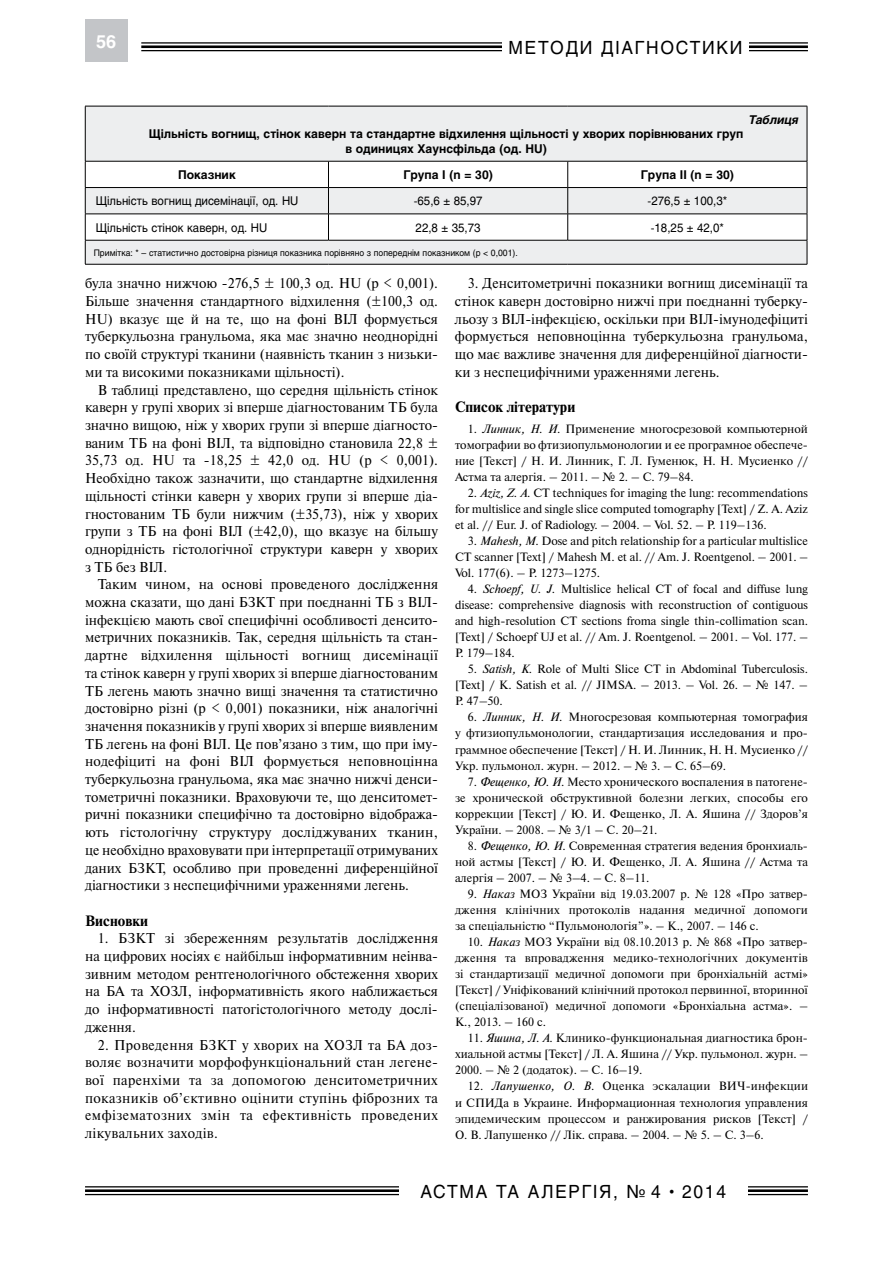
<style>
.page{position:relative;width:893px;height:1263px;background:#fff}
.page>*{position:absolute;margin:0;border:0;box-sizing:border-box;transform-origin:0 0}
.t1{font:18px "Helios";letter-spacing:.1em;color:#000;scale:.96 1}
.t2{font:700 18px "Helios";color:#fff}
.t3{font:700 15px "Newton C";color:#000}
.t4{font:14.25px/17.7px "Newton C";color:#000;text-align:justify}
.t5{font:14.25px/17.7px "Newton C";letter-spacing:.025em;color:#000}
.t6{font:12px/16px "Newton C";color:#000;text-align:justify}
.t7{font:700 12px/14.4px "Helios";color:#000;text-align:center}
.t8{font:12px "Helios";color:#000;scale:.95 1}
.t9{font:italic 700 12px "Helios";color:#000}
.t10{font:9px "Helios";color:#000;scale:.95 1}
.s1{font-style:italic}
.s2{font-size:12px}
</style>
<div class="page">
<svg style="left:85px;top:1187px;width:723px;height:7px"></svg>
<hr style="left:85px;top:1186px;width:723px;height:1px;background:#000">
<hr style="left:85px;top:1189px;width:723px;height:3px;background:#000">
<hr style="left:85px;top:1194px;width:723px;height:1px;background:#000">
<svg style="left:141px;top:48px;width:667px;height:1px"></svg>
<hr style="left:141px;top:42px;width:667px;height:2px;background:#000">
<hr style="left:141px;top:45px;width:667px;height:3px;background:#000">
<hr style="left:141px;top:50px;width:667px;height:1px;background:#000">
<div style="left:85px;top:20px;width:43px;height:42px;background:#c3c5c8"></div>
<div style="left:502px;top:38px;width:247px;height:23px;background:#fff"></div>
<div style="left:399px;top:1182px;width:349px;height:21px;background:#fff"></div>
<div style="left:86px;top:107px;width:721px;height:157px;background:#edeeef"></div>
<svg style="left:86px;top:162px;width:721px;height:78px"></svg>
<hr style="left:85px;top:106px;width:243px;height:1px;background:#000">
<hr style="left:85px;top:106px;width:1px;height:55px;background:#000">
<hr style="left:328px;top:106px;width:240px;height:1px;background:#000">
<hr style="left:568px;top:106px;width:239px;height:1px;background:#000">
<hr style="left:807px;top:106px;width:1px;height:55px;background:#000">
<hr style="left:85px;top:161px;width:243px;height:1px;background:#000">
<hr style="left:328px;top:161px;width:240px;height:1px;background:#000">
<hr style="left:568px;top:161px;width:239px;height:1px;background:#000">
<hr style="left:85px;top:187px;width:243px;height:1px;background:#000">
<hr style="left:328px;top:187px;width:240px;height:1px;background:#000">
<hr style="left:568px;top:187px;width:239px;height:1px;background:#000">
<hr style="left:85px;top:214px;width:243px;height:1px;background:#000">
<hr style="left:328px;top:214px;width:240px;height:1px;background:#000">
<svg style="left:328px;top:161px;width:1px;height:79px"></svg>
<hr style="left:568px;top:214px;width:239px;height:1px;background:#000">
<svg style="left:567px;top:161px;width:1px;height:79px"></svg>
<hr style="left:85px;top:240px;width:243px;height:1px;background:#000">
<svg style="left:85px;top:161px;width:1px;height:103px"></svg>
<hr style="left:328px;top:240px;width:240px;height:1px;background:#000">
<hr style="left:568px;top:240px;width:239px;height:1px;background:#000">
<svg style="left:807px;top:161px;width:1px;height:103px"></svg>
<hr style="left:85px;top:264px;width:243px;height:1px;background:#000">
<hr style="left:328px;top:264px;width:240px;height:1px;background:#000">
<hr style="left:568px;top:264px;width:239px;height:1px;background:#000">
<h1 class="t2" style="left:96px;top:31px;width:22px">56</h1>
<h1 class="t1" style="left:509px;top:37px;width:245px">МЕТОДИ ДІАГНОСТИКИ</h1>
<p class="t9" style="left:749px;top:113px;width:51px">Таблиця</p>
<p class="t7" style="left:149px;top:127px;width:596px">Щільність вогнищ, стінок каверн та стандартне відхилення щільності у хворих порівнюваних груп в одиницях Хаунсфільда (од. HU)</p>
<p class="t7" style="left:178px;top:168px;width:59px">Показник</p>
<p class="t7" style="left:403px;top:168px;width:91px">Група І (n = 30)</p>
<p class="t7" style="left:641px;top:168px;width:94px">Група ІІ (n = 30)</p>
<p class="t8" style="left:96px;top:194px;width:215px">Щільність вогнищ дисемінації, од. HU</p>
<p class="t8" style="left:414px;top:194px;width:74px">-65,6 ± 85,97</p>
<p class="t8" style="left:647px;top:194px;width:85px">-276,5 ± 100,3*</p>
<p class="t8" style="left:96px;top:220px;width:182px">Щільність стінок каверн, од. НU</p>
<p class="t8" style="left:416px;top:220px;width:70px">22,8 ± 35,73</p>
<p class="t8" style="left:651px;top:220px;width:79px">-18,25 ± 42,0*</p>
<p class="t10" style="left:94px;top:247px;width:448px">Примітка: * – статистично достовірна різниця показника порівняно з попереднім показником (р &lt; 0,001).</p>
<p class="t4" style="left:85px;top:275px;width:354px">була значно нижчою -276,5 ± 100,3 од. НU (р &lt; 0,001).<br>Більше значення стандартного відхилення (±100,3 од.<br>НU) вказує ще й на те, що на фоні ВІЛ формується туберкульозна гранульома, яка має значно неоднорідні по своїй структурі тканини (наявність тканин з низьки&shy;ми та високими показниками щільності).</p>
<p class="t4" style="left:85px;top:381px;width:355px;text-indent:13px">В таблиці представлено, що середня щільність стінок каверн у групі хворих зі вперше діагностованим ТБ була значно вищою, ніж у хворих групи зі вперше діагносто&shy;ваним ТБ на фоні ВІЛ, та відповідно становила 22,8 ± 35,73 од. НU та -18,25 ± 42,0 од. НU (р &lt; 0,001).<br>Необхідно також зазначити, що стандартне відхилення щільності стінки каверн у хворих групи зі вперше діа&shy;гностованим ТБ були нижчим (±35,73), ніж у хворих групи з ТБ на фоні ВІЛ (±42,0), що вказує на більшу однорідність гістологічної структури каверн у хворих з ТБ без ВІЛ.</p>
<p class="t4" style="left:85px;top:576px;width:355px;text-align:left;text-indent:13px">Таким чином, на основі проведеного дослідження можна сказати, що дані БЗКТ при поєднанні ТБ з ВІЛ&shy;інфекцією мають свої специфічні особливості денсито&shy;метричних показників. Так, середня щільність та стан&shy;дартне відхилення щільності вогнищ дисемінації та стінок каверн у групі хворих зі вперше діагностованим ТБ легень мають значно вищі значення та статистично достовірно різні (р &lt; 0,001) показники, ніж аналогічні значення показників у групі хворих зі вперше виявленим ТБ легень на фоні ВІЛ. Це пов’язано з тим, що при іму&shy;нодефіциті на фоні ВІЛ формується неповноцінна туберкульозна гранульома, яка має значно нижчі денси&shy;тометричні показники. Враховуючи те, що денситомет&shy;ричні показники специфічно та достовірно відобража&shy;ють гістологічну структуру досліджуваних тканин, це необхідно враховувати при інтерпретації отримуваних даних БЗКТ, особливо при проведенні диференційної діагностики з неспецифічними ураженнями легень.</p>
<p class="t3" style="left:85px;top:912px;width:64px">Висновки</p>
<p class="t4" style="left:85px;top:930px;width:355px;text-indent:13px">1. БЗКТ зі збереженням результатів дослідження на цифрових носіях є найбільш інформативним неінва&shy;зивним методом рентгенологічного обстеження хворих на БА та ХОЗЛ, інформативність якого наближається до інформативності патогістологічного методу дослі&shy;дження.</p>
<p class="t5" style="left:85px;top:1036px;width:354px;text-indent:13px">2. Проведення БЗКТ у хворих на ХОЗЛ та БА доз&shy;воляє возначити морфофункціональний стан легене&shy;вої паренхіми та за допомогою денситометричних показників об’єктивно оцінити ступінь фіброзних та емфізематозних змін та ефективність проведених лікувальних заходів.</p>
<p class="t4" style="left:455px;top:275px;width:354px;text-indent:13px">3. Денситометричні показники вогнищ дисемінації та стінок каверн достовірно нижчі при поєднанні туберку&shy;льозу з ВІЛ-інфекцією, оскільки при ВІЛ-імунодефіциті формується неповноцінна туберкульозна гранульома, що має важливе значення для диференційної діагности&shy;ки з неспецифічними ураженнями легень.</p>
<p class="t3" style="left:455px;top:399px;width:122px">Список літератури</p>
<p class="t6" style="left:455px;top:420px;width:354px;text-indent:13px">1. <span class="s1">Линник, Н. И.</span> Применение многосрезовой компьютерной томографии во фтизиопульмонологии и ее програмное обеспече&shy;ние [Текст] / Н. И. Линник, Г. Л. Гуменюк, Н. Н. Мусиенко // Астма та алергія. – 2011. – № 2. – С. 79–84.</p>
<p class="t6" style="left:455px;top:485px;width:354px;text-indent:13px">2. <span class="s1">Aziz, Z. A.</span> CT techniques for imaging the lung: recommendations for multislice and single slice computed tomography [Теxt] / Z. A. Aziz et al. // Eur. J. of Radiology. – 2004. – Vol. 52. – P. 119–136.</p>
<p class="t6" style="left:455px;top:533px;width:354px;text-indent:13px">3. <span class="s1">Mahesh, M.</span> Dose and pitch relationship for a particular multislice CT scanner [Теxt] / Mahesh M. et al. // Am. J. Roentgenol. – 2001. – Vol. 177(6). – P. 1273–1275.</p>
<p class="t6" style="left:455px;top:581px;width:354px;text-indent:13px">4. <span class="s1">Schoepf, U. J.</span> Multislice helical CT of focal and diffuse lung disease: comprehensive diagnosis with reconstruction of contiguous and high-resolution CT sections froma single thin-collimation scan. [Теxt] / Schoepf UJ et al. // Am. J. Roentgenol. – 2001. – Vol. 177. – P. 179–184.</p>
<p class="t6" style="left:455px;top:661px;width:354px;text-indent:13px">5. <span class="s1">Satish, K.</span> Role of Multi Slice CT in Abdominal Tuberculosis. [Теxt] / K. Satish et al. // JIMSA. – 2013. – Vol. 26. – № 147. – P. 47–50.</p>
<p class="t6" style="left:455px;top:709px;width:354px;text-indent:13px">6. <span class="s1">Линник, Н. И.</span> Многосрезовая компьютерная томография у фтизиопульмонологии, стандартизация исследования и про&shy;граммное обеспечение [Текст] / Н. И. Линник, Н. Н. Мусиенко // Укр. пульмонол. журн. – 2012. – № 3. – С. 65–69.</p>
<p class="t6" style="left:455px;top:773px;width:355px;text-indent:13px">7. <span class="s1">Фещенко, Ю. И.</span> Место хронического воспаления в патогене&shy;зе хронической обструктивной болезни легких, способы его коррекции [Текст] / Ю. И. Фещенко, Л. А. Яшина // Здоров’я України. – 2008. – № 3/1 – С. 20–21.</p>
<p class="t6" style="left:455px;top:838px;width:354px;text-indent:13px">8. <span class="s1">Фещенко, Ю. И.</span> Современная стратегия ведения бронхиаль&shy;ной астмы [Текст] / Ю. И. Фещенко, Л. А. Яшина // Астма та алергія – 2007. – № 3–4. – С. 8–11.</p>
<p class="t6" style="left:455px;top:886px;width:354px;text-indent:13px">9. <span class="s1">Наказ</span> МОЗ України від 19.03.2007 р. № 128 «Про затвер&shy;дження клінічних протоколів надання медичної допомоги за спеціальністю “Пульмонологія”». – К., 2007. – 146 с.</p>
<p class="t6" style="left:455px;top:934px;width:355px;text-indent:13px">10. <span class="s1">Наказ</span> МОЗ України від 08.10.2013 р. № 868 «Про затвер&shy;дження та впровадження медико-технологічних документів зі стандартизації медичної допомоги при бронхіальній астмі» [Текст] / Уніфікований клінічний протокол первинної, вторинної (спеціалізованої) медичної допомоги «Бронхіальна астма». – К., 2013. – 160 с.</p>
<p class="t6" style="left:455px;top:1030px;width:354px;text-indent:13px">11. <span class="s1">Яшина, Л. А.</span> Клинико-функциональная диагностика брон&shy;хиальной астмы [Текст] / Л. А. Яшина // Укр. пульмонол. журн. – 2000. – № 2 (додаток). – С. 16–19.</p>
<p class="t6" style="left:455px;top:1078px;width:355px;text-indent:13px">12. <span class="s1">Лапушенко, О. В.</span> Оценка эскалации ВИЧ-инфекции и СПИДа в Украине. Информационная технология управления эпидемическим процессом и ранжирования рисков [Текст] / О. В. Лапушенко // Лік. справа. – 2004. – № 5. – С. 3–6.</p>
<h1 class="t1" style="left:420px;top:1180px;width:320px">АСТМА ТА АЛЕРГІЯ, № 4 <span class="s2">•</span> 2014</h1>
</div>
